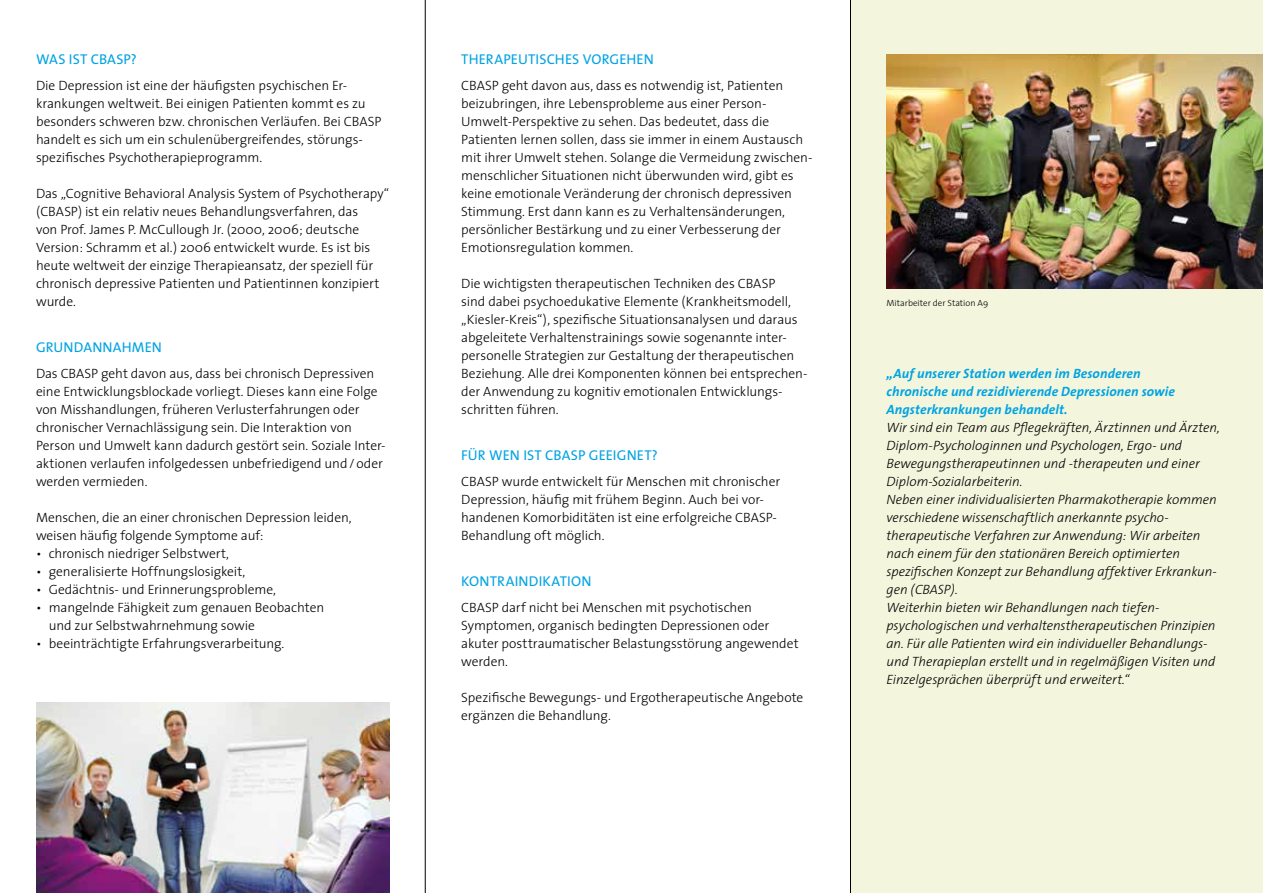
<style>
.page{position:relative;width:1263px;height:893px;background:#fff}
.page>*{position:absolute;margin:0;border:0;box-sizing:border-box;transform-origin:0 0}
.t1{font:14.25px "The Sans";letter-spacing:.01em;color:#00a3e2}
.t2{font:300 13.5px/18px "The Sans";letter-spacing:-.005em;color:#000}
.t3{font:italic 300 13.5px/18px "The Sans";letter-spacing:-.005em;color:#000}
.t4{font:italic 700 13.5px/18px "The Sans";letter-spacing:.005em;color:#00a3e2}
.t5{font:300 9px "The Sans";color:#000}
</style>
<div class="page">
<div style="left:850px;top:0;width:413px;height:893px;background:#f3f6dd"></div>
<img style="left:36px;top:702px;width:353px;height:191px">
<img style="left:886px;top:54px;width:377px;height:234px">
<hr style="left:425px;top:0;width:1px;height:893px;background:#000">
<hr style="left:850px;top:0;width:1px;height:893px;background:#000">
<p class="t1" style="left:36px;top:47px;width:102px">WAS IST CBASP?</p>
<p class="t2" style="left:36px;top:76px;width:347px">Die Depression ist eine der häufigsten psychischen Er&shy;krankungen weltweit. Bei einigen Patienten kommt es zu besonders schweren bzw. chronischen Verläufen. Bei CBASP handelt es sich um ein schulenübergreifendes, störungs&shy;spezifisches Psychotherapieprogramm.</p>
<p class="t2" style="left:36px;top:184px;width:355px">Das „Cognitive Behavioral Analysis System of Psychotherapy“ (CBASP) ist ein relativ neues Behandlungsverfahren, das<br>von Prof. James P. McCullough Jr. (2000, 2006; deutsche Version: Schramm et al.) 2006 entwickelt wurde. Es ist bis heute weltweit der einzige Therapieansatz, der speziell für chronisch depressive Patienten und Patientinnen konzipiert wurde.</p>
<p class="t1" style="left:36px;top:335px;width:127px">GRUNDANNAHMEN</p>
<p class="t2" style="left:36px;top:364px;width:350px">Das CBASP geht davon aus, dass bei chronisch -Depressiven eine Entwicklungsblockade vorliegt. Dieses kann eine Folge von Misshandlungen, früheren Verlusterfahrungen oder chronischer Vernachlässigung sein. Die Interaktion von Person und Umwelt kann dadurch gestört sein. Soziale Inter&shy;aktionen verlaufen infolgedessen unbefriedigend und/oder werden vermieden.</p>
<p class="t2" style="left:36px;top:508px;width:317px">Menschen, die an einer chronischen Depression leiden, weisen häufig folgende Symptome auf:</p>
<p class="t2" style="left:36px;top:544px;width:194px">• chronisch niedriger Selbstwert,</p>
<p class="t2" style="left:36px;top:562px;width:211px">• generalisierte Hoffnungslosigkeit,</p>
<p class="t2" style="left:36px;top:580px;width:242px">• Gedächtnis- und Erinnerungsprobleme,</p>
<p class="t2" style="left:49px;top:598px;width:277px;text-indent:-13px">• mangelnde Fähigkeit zum genauen Beobachten und zur Selbstwahrnehmung sowie</p>
<p class="t2" style="left:36px;top:634px;width:250px">• beeinträchtigte Erfahrungsverarbeitung.</p>
<p class="t1" style="left:461px;top:47px;width:194px">THERAPEUTISCHES VORGEHEN</p>
<p class="t2" style="left:461px;top:76px;width:351px">CBASP geht davon aus, dass es notwendig ist, Patienten beizubringen, ihre Lebensprobleme aus einer Person-Umwelt-Perspektive zu sehen. Das bedeutet, dass die Patienten lernen sollen, dass sie immer in einem Austausch mit ihrer Umwelt stehen. Solange die Vermeidung zwischen&shy;menschlicher Situationen nicht überwunden wird, gibt es keine emotionale Veränderung der chronisch depressiven Stimmung. Erst dann kann es zu Verhaltensänderungen, persönlicher Bestärkung und zu einer Verbesserung der Emotionsregulation kommen.</p>
<p class="t2" style="left:461px;top:274px;width:348px">Die wichtigsten therapeutischen Techniken des CBASP<br>sind dabei psychoedukative Elemente (Krankheitsmodell, „Kiesler-Kreis“), spezifische Situationsanalysen und daraus abgeleitete Verhaltenstrainings sowie sogenannte inter&shy;personelle Strategien zur Gestaltung der therapeutischen Beziehung. Alle drei Komponenten können bei entsprechen&shy;der Anwendung zu kognitiv emotionalen Entwicklungs&shy;schritten führen.</p>
<p class="t1" style="left:461px;top:443px;width:198px">FÜR WEN IST CBASP GEEIGNET?</p>
<p class="t2" style="left:461px;top:472px;width:320px">CBASP wurde entwickelt für Menschen mit chronischer Depression, häufig mit frühem Beginn. Auch bei vor&shy;handenen Komorbiditäten ist eine erfolgreiche CBASP-Behandlung oft möglich.</p>
<p class="t1" style="left:461px;top:569px;width:132px">KONTRAINDIKATION</p>
<p class="t2" style="left:461px;top:598px;width:339px">CBASP darf nicht bei Menschen mit psychotischen Symptomen, organisch bedingten Depressionen oder akuter posttraumatischer Belastungsstörung angewendet werden.</p>
<p class="t2" style="left:461px;top:688px;width:344px">Spezifische Bewegungs- und Ergotherapeutische Angebote ergänzen die Behandlung.</p>
<p class="t5" style="left:886px;top:296px;width:103px">Mitarbeiter der Station A9</p>
<p class="t4" style="left:886px;top:364px;width:290px">„Auf unserer Station werden im Besonderen chronische und rezidivierende Depressionen sowie<br>Angsterkrankungen behandelt.</p>
<p class="t3" style="left:886px;top:418px;width:335px">Wir sind ein Team aus Pflegekräften, Ärztinnen und Ärzten, Diplom-Psychologinnen und Psychologen, Ergo- und Bewegungstherapeutinnen und -therapeuten und einer Diplom-Sozialarbeiterin.<br>Neben einer individualisierten Pharmakotherapie kommen verschiedene wissenschaftlich anerkannte psycho&shy;therapeutische Verfahren zur Anwendung: Wir arbeiten nach einem für den stationären Bereich optimierten spezifischen Konzept zur Behandlung affektiver Erkrankun&shy;gen (CBASP).<br>Weiterhin bieten wir Behandlungen nach tiefen&shy;psychologischen und verhaltenstherapeutischen Prinzipien an. Für alle Patienten wird ein individueller Behandlungs&shy;und Therapieplan erstellt und in regelmäßigen Visiten und Einzelgesprächen überprüft und erweitert.“</p>
</div>
